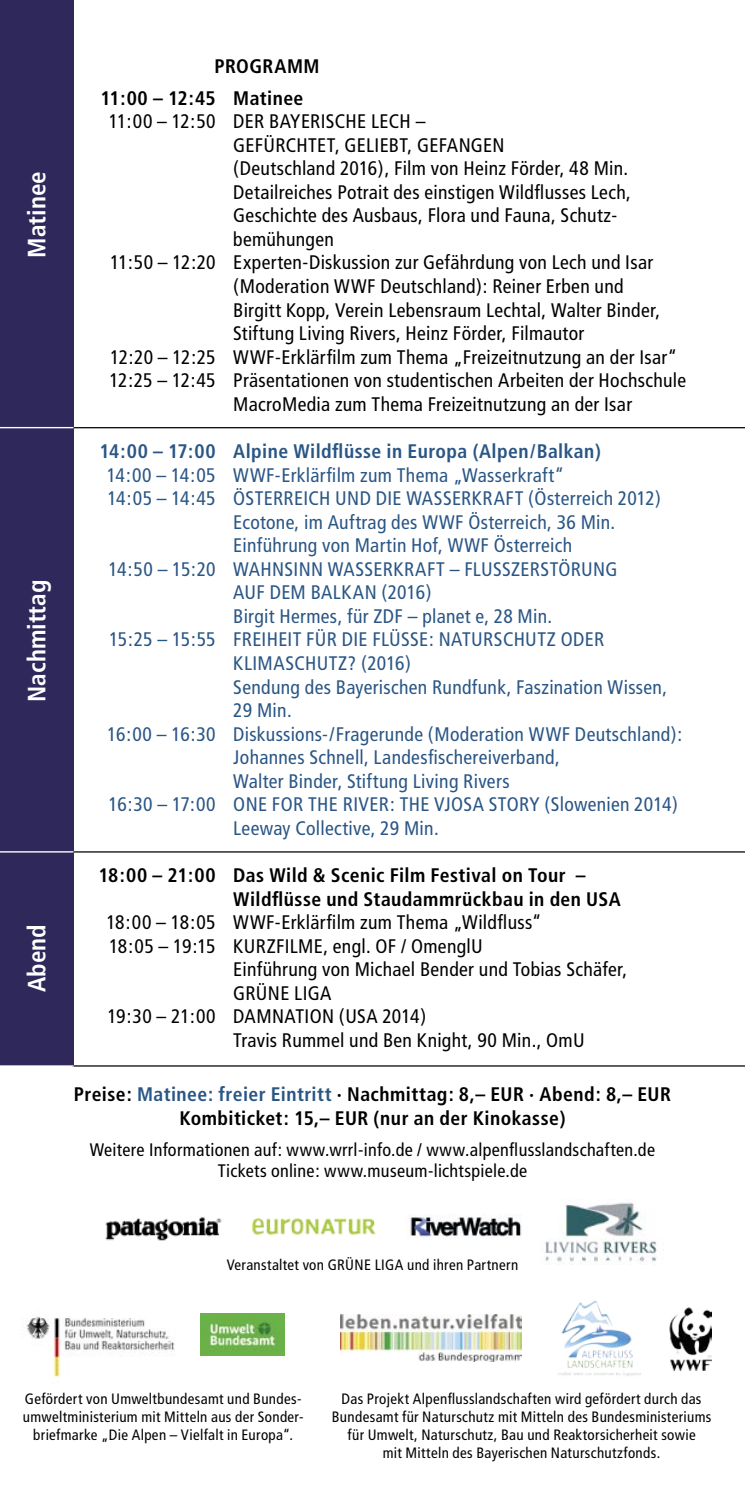
<style>
.page{position:relative;width:745px;height:1489px;background:#fff}
.page>*{position:absolute;margin:0;border:0;box-sizing:border-box;transform-origin:0 0}
.t1{font:700 condensed 25px "Frutiger";color:#fff}
.t2{font:condensed 19.75px/23.5px "Frutiger";letter-spacing:.015em;color:#000}
.t3{font:condensed 19.75px/23.5px "Frutiger";letter-spacing:.015em;color:#2a5685}
.t4{font:700 condensed 19.75px/23.5px "Frutiger";letter-spacing:.02em;color:#000}
.t5{font:700 condensed 19.75px "Frutiger";letter-spacing:.02em;color:#2a5685}
.t6{font:condensed 18px/21.8px "Frutiger";letter-spacing:.015em;color:#000;text-align:center}
.t7{font:condensed 15px/18px "Frutiger";letter-spacing:.02em;color:#000;text-align:center}
.s1{color:#2a5685}
</style>
<div class="page">
<hr style="left:72px;top:1065px;width:672px;height:1px;background:#000">
<div style="left:0;top:0;width:74px;height:1065px;background:#2f295b"></div>
<hr style="left:72px;top:427px;width:672px;height:1px;background:#000">
<hr style="left:72px;top:851px;width:672px;height:1px;background:#000">
<hr style="left:0;top:427px;width:74px;height:1px;background:#fff">
<hr style="left:0;top:851px;width:74px;height:1px;background:#fff">
<hr style="left:0;top:1065px;width:74px;height:1px;background:#fff">
<img style="left:26px;top:1316px;width:149px;height:61px">
<img style="left:200px;top:1313px;width:84px;height:42px">
<img style="left:558px;top:1300px;width:83px;height:76px">
<img style="left:341px;top:1314px;width:180px;height:47px">
<img style="left:669px;top:1307px;width:41px;height:62px">
<img style="left:544px;top:1202px;width:113px;height:62px">
<img style="left:105px;top:1217px;width:117px;height:24px">
<img style="left:406px;top:1214px;width:116px;height:23px">
<img style="left:253px;top:1218px;width:123px;height:16px">
<p class="t1" style="left:22px;top:257px;width:88px;rotate:-90deg">Matinee</p>
<p class="t1" style="left:22px;top:701px;width:123px;rotate:-90deg">Nachmittag</p>
<p class="t1" style="left:22px;top:991px;width:69px;rotate:-90deg">Abend</p>
<p class="t4" style="left:214px;top:54px;width:106px">PROGRAMM</p>
<p class="t4" style="left:100px;top:86px;width:204px">11:00 – 12:45 Matinee</p>
<p class="t2" style="left:233px;top:110px;width:399px;text-indent:-124px">11:00 – 12:50 DER BAYERISCHE LECH –<br>GEFÜRCHTET, GELIEBT, GEFANGEN<br>(Deutschland 2016), Film von Heinz Förder, 48 Min.<br>Detailreiches Potrait des einstigen Wildflusses Lech, Geschichte des Ausbaus, Flora und Fauna, Schutz&shy;bemühungen</p>
<p class="t2" style="left:233px;top:251px;width:428px;text-indent:-123px">11:50 – 12:20 Experten-Diskussion zur Gefährdung von Lech und Isar (Moderation WWF Deutschland): Reiner Erben und Birgitt Kopp, Verein Lebensraum Lechtal, Walter Binder, Stiftung Living Rivers, Heinz Förder, Filmautor</p>
<p class="t2" style="left:110px;top:345px;width:568px">12:20 – 12:25 WWF-Erklärfilm zum Thema „Freizeitnutzung an der Isar“</p>
<p class="t2" style="left:233px;top:369px;width:454px;text-indent:-124px">12:25 – 12:45 Präsentationen von studentischen Arbeiten der Hochschule<br>MacroMedia zum Thema Freizeitnutzung an der Isar</p>
<p class="t5" style="left:99px;top:439px;width:502px">14:00 – 17:00 Alpine Wildflüsse in Europa (Alpen/Balkan)</p>
<p class="t3" style="left:107px;top:463px;width:459px">14:00 – 14:05 WWF-Erklärfilm zum Thema „Wasserkraft“</p>
<p class="t3" style="left:233px;top:486px;width:429px;text-indent:-126px">14:05 – 14:45 ÖSTERREICH UND DIE WASSERKRAFT (Österreich 2012)<br>Ecotone, im Auftrag des WWF Österreich, 36 Min.<br>Einführung von Martin Hof, WWF Österreich</p>
<p class="t3" style="left:108px;top:557px;width:510px">14:50 – 15:20 WAHNSINN WASSERKRAFT – FLUSSZERSTÖRUNG</p>
<p class="t3" style="left:233px;top:581px;width:320px">AUF DEM BALKAN (2016)<br>Birgit Hermes, für ZDF – planet e, 28 Min.</p>
<p class="t3" style="left:233px;top:628px;width:435px;text-indent:-124px">15:25 – 15:55 FREIHEIT FÜR DIE FLÜSSE: NATURSCHUTZ ODER<br>KLIMASCHUTZ? (2016)<br>Sendung des Bayerischen Rundfunk, Faszination Wissen,</p>
<p class="t3" style="left:233px;top:698px;width:60px">29 Min.</p>
<p class="t3" style="left:107px;top:722px;width:576px;text-align:center">16:00 – 16:30 Diskussions-/Fragerunde (Moderation WWF Deutschland):<br>Johannes Schnell, Landesfischereiverband,</p>
<p class="t3" style="left:233px;top:769px;width:278px">Walter Binder, Stiftung Living Rivers</p>
<p class="t3" style="left:233px;top:793px;width:446px;text-indent:-125px">16:30 – 17:00 ONE FOR THE RIVER: THE VJOSA STORY (Slowenien 2014)<br>Leeway Collective, 29 Min.</p>
<p class="t4" style="left:233px;top:863px;width:389px;text-indent:-135px">18:00 – 21:00 Das Wild &amp; Scenic Film Festival on Tour –<br>Wildflüsse und Staudammrückbau in den USA</p>
<p class="t2" style="left:106px;top:910px;width:436px">18:00 – 18:05 WWF-Erklärfilm zum Thema „Wildfluss“</p>
<p class="t2" style="left:233px;top:934px;width:395px;text-indent:-124px">18:05 – 19:15 KURZFILME, engl. OF / OmenglU<br>Einführung von Michael Bender und Tobias Schäfer,<br>GRÜNE LIGA</p>
<p class="t2" style="left:233px;top:1004px;width:352px;text-indent:-126px">19:30 – 21:00 DAMNATION (USA 2014)<br>Travis Rummel und Ben Knight, 90 Min., OmU</p>
<p class="t4" style="left:74px;top:1082px;width:598px;text-align:center">Preise: <span class="s1">Matinee: freier Eintritt</span> · Nachmittag: 8,– EUR · Abend: 8,– EUR<br>Kombiticket: 15,– EUR (nur an der Kinokasse)</p>
<p class="t6" style="left:90px;top:1138px;width:566px">Weitere Informationen auf: www.wrrl-info.de / www.alpenflusslandschaften.de<br>Tickets online: www.museum-lichtspiele.de</p>
<p class="t7" style="left:226px;top:1255px;width:293px">Veranstaltet von GRÜNE LIGA und ihren Partnern</p>
<p class="t7" style="left:23px;top:1389px;width:282px">Gefördert von Umweltbundesamt und Bundes&shy;umweltministerium mit Mitteln aus der Sonder&shy;briefmarke „Die Alpen – Vielfalt in Europa“.</p>
<p class="t7" style="left:331px;top:1389px;width:381px">Das Projekt Alpenflusslandschaften wird gefördert durch das Bundesamt für Naturschutz mit Mitteln des Bundesministeriums für Umwelt, Naturschutz, Bau und Reaktorsicherheit sowie<br>mit Mitteln des Bayerischen Naturschutzfonds.</p>
</div>
